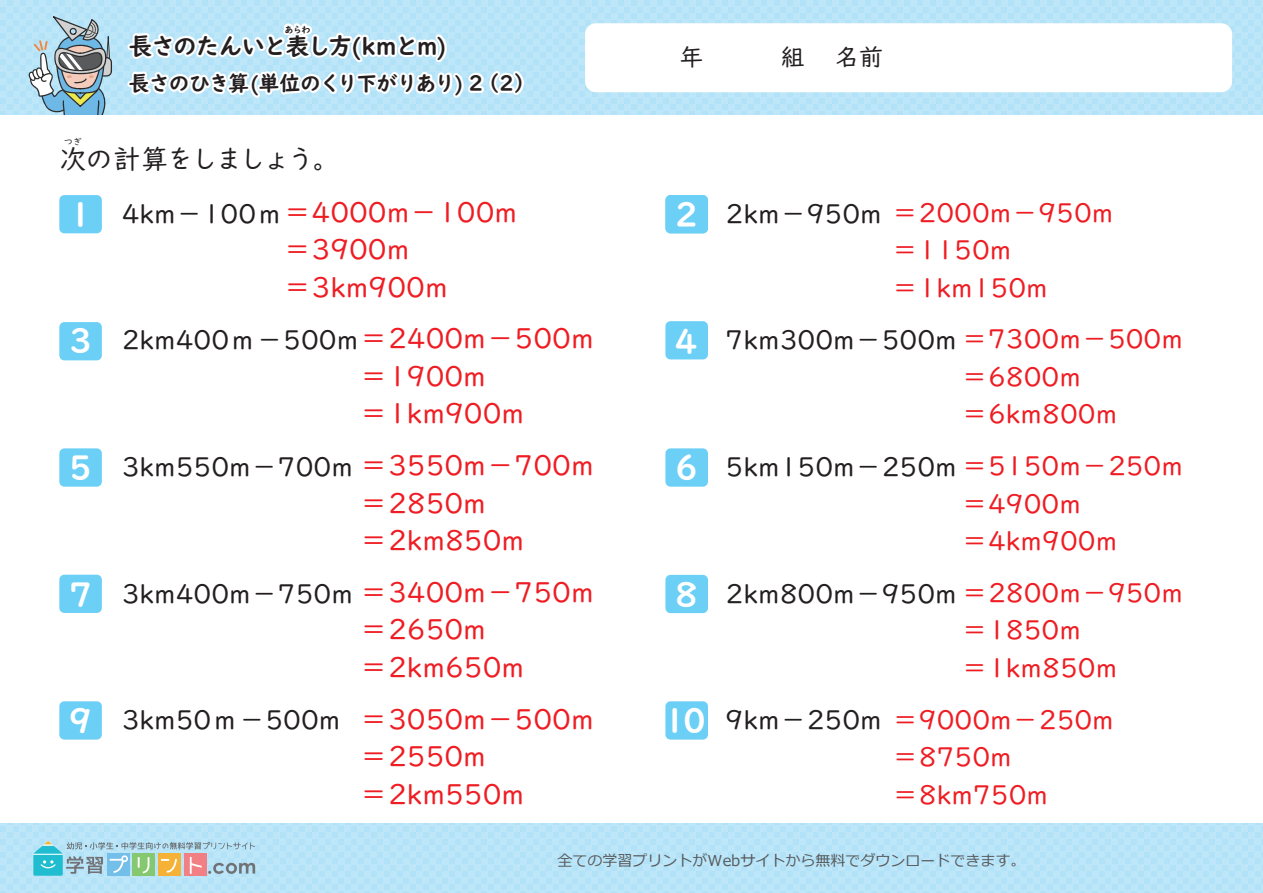
<style>
.page{position:relative;width:1263px;height:893px;background:#fff}
.page>*{position:absolute;margin:0;border:0;box-sizing:border-box;transform-origin:0 0}
.t1{font:33px "UD Digi Kyokasho NP B";color:#fff}
.t2{font:28.5px/37.5px "UD Digi Kyokasho NP R";color:#ee1d23}
.t3{font:27px "UD Digi Kyokasho NP R";color:#231f20}
.t4{font:27px/37.5px "UD Digi Kyokasho NP R";color:#ee1d23}
.t5{font:27px "UD Digi Kyokasho NP R";letter-spacing:-.075em;color:#231f20}
.t6{font:24px "UD Digi Kyokasho NP B";letter-spacing:-.075em;color:#231f20}
.t7{font:24px "UD Digi Kyokasho NP R";color:#231f20}
.t8{font:21px "UD Digi Kyokasho NP B";letter-spacing:-.065em;color:#231f20}
.t9{font:15px "Meiryo";color:#56595b}
.t10{font:9px "UD Digi Kyokasho NP B";color:#231f20}
.t11{font:9px "UD Digi Kyokasho NP R";color:#231f20}
.s1{font-size:27px;color:#231f20}
.s2{color:#231f20}
.s3{font-size:28.5px;color:#ee1d23}
.s4{color:#ee1d23}
</style>
<div class="page">
<div style="left:0;top:0;width:1263px;height:114px;background:#bde6f9"></div>
<div style="left:0;top:823px;width:1263px;height:70px;background:#bde6f9"></div>
<div style="left:585px;top:23px;width:647px;height:69px;background:#fff;border-radius:11px"></div>
<svg style="left:33px;top:841px;width:222px;height:35px"></svg>
<svg style="left:28px;top:16px;width:84px;height:98px"></svg>
<div style="left:59px;top:195px;width:43px;height:38px;background:#6bcff6;border-radius:5px"></div>
<div style="left:59px;top:322px;width:43px;height:38px;background:#6bcff6;border-radius:5px"></div>
<div style="left:665px;top:321px;width:43px;height:38px;background:#6bcff6;border-radius:5px"></div>
<div style="left:59px;top:448px;width:43px;height:39px;background:#6bcff6;border-radius:5px"></div>
<div style="left:59px;top:575px;width:43px;height:38px;background:#6bcff6;border-radius:5px"></div>
<div style="left:59px;top:701px;width:43px;height:39px;background:#6bcff6;border-radius:5px"></div>
<div style="left:665px;top:448px;width:43px;height:39px;background:#6bcff6;border-radius:5px"></div>
<div style="left:665px;top:575px;width:43px;height:38px;background:#6bcff6;border-radius:5px"></div>
<div style="left:665px;top:701px;width:43px;height:39px;background:#6bcff6;border-radius:5px"></div>
<svg style="left:125px;top:11px;width:402px;height:104px"></svg>
<div style="left:665px;top:195px;width:43px;height:38px;background:#6bcff6;border-radius:5px"></div>
<p class="t10" style="left:284px;top:24px;width:27px">あらわ</p>
<p class="t8" style="left:128px;top:71px;width:408px">長さのひき算(単位のくり下がりあり) 2（2）</p>
<p class="t6" style="left:128px;top:32px;width:320px">長さのたんいと表し方(kmとm)</p>
<p class="t11" style="left:64px;top:137px;width:19px">つぎ</p>
<p class="t5" style="left:59px;top:144px;width:282px">次の計算をしましょう。</p>
<p class="t1" style="left:69px;top:195px;width:25px">1</p>
<p class="t2" style="left:122px;top:193px;width:397px"><span class="s1">4km－100ｍ</span>＝4000m－100m</p>
<p class="t2" style="left:283px;top:231px;width:166px">＝3900m＝3km900m</p>
<p class="t7" style="left:680px;top:43px;width:25px">年</p>
<p class="t7" style="left:781px;top:43px;width:25px">組</p>
<p class="t7" style="left:835px;top:43px;width:49px">名前</p>
<p class="t1" style="left:675px;top:195px;width:25px">2</p>
<p class="t4" style="left:726px;top:194px;width:389px"><span class="s2">2km－950m</span> ＝2000m－950m</p>
<p class="t4" style="left:891px;top:231px;width:158px">＝1150m＝1km150m</p>
<p class="t3" style="left:122px;top:324px;width:474px">2km400ｍ－500m<span class="s3">＝2400m－500m</span></p>
<p class="t1" style="left:69px;top:321px;width:25px">3</p>
<p class="t1" style="left:675px;top:322px;width:25px">4</p>
<p class="t3" style="left:726px;top:324px;width:459px">7km300m－500m <span class="s4">＝7300m－500m</span></p>
<p class="t2" style="left:359px;top:358px;width:166px">＝1900m＝1km900m</p>
<p class="t4" style="left:961px;top:358px;width:158px">＝6800m＝6km800m</p>
<p class="t1" style="left:69px;top:448px;width:25px">5</p>
<p class="t3" style="left:122px;top:451px;width:474px">3km550m－700m <span class="s3">＝3550m－700m</span></p>
<p class="t1" style="left:675px;top:448px;width:25px">6</p>
<p class="t3" style="left:726px;top:451px;width:459px">5km150m－250m <span class="s4">＝5150m－250m</span></p>
<p class="t2" style="left:359px;top:484px;width:166px">＝2850m＝2km850m</p>
<p class="t4" style="left:961px;top:485px;width:158px">＝4900m＝4km900m</p>
<p class="t1" style="left:69px;top:575px;width:25px">7</p>
<p class="t3" style="left:122px;top:578px;width:474px">3km400m－750m <span class="s3">＝3400m－750m</span></p>
<p class="t1" style="left:675px;top:574px;width:25px">8</p>
<p class="t3" style="left:726px;top:578px;width:459px">2km800m－950m <span class="s4">＝2800m－950m</span></p>
<p class="t2" style="left:359px;top:611px;width:166px">＝2650m＝2km650m</p>
<p class="t4" style="left:961px;top:612px;width:158px">＝1850m＝1km850m</p>
<p class="t1" style="left:69px;top:701px;width:25px">9</p>
<p class="t3" style="left:122px;top:704px;width:220px">3km50ｍ－500m</p>
<p class="t2" style="left:359px;top:700px;width:236px">＝3050m－500m＝2550m＝2km550m</p>
<p class="t1" style="left:663px;top:701px;width:45px">10</p>
<p class="t4" style="left:726px;top:701px;width:390px"><span class="s2">9km－250m</span> ＝9000m－250m</p>
<p class="t4" style="left:892px;top:738px;width:158px">＝8750m＝8km750m</p>
<p class="t9" style="left:558px;top:850px;width:469px">全ての学習プリントがWebサイトから無料でダウンロードできます。</p>
</div>
